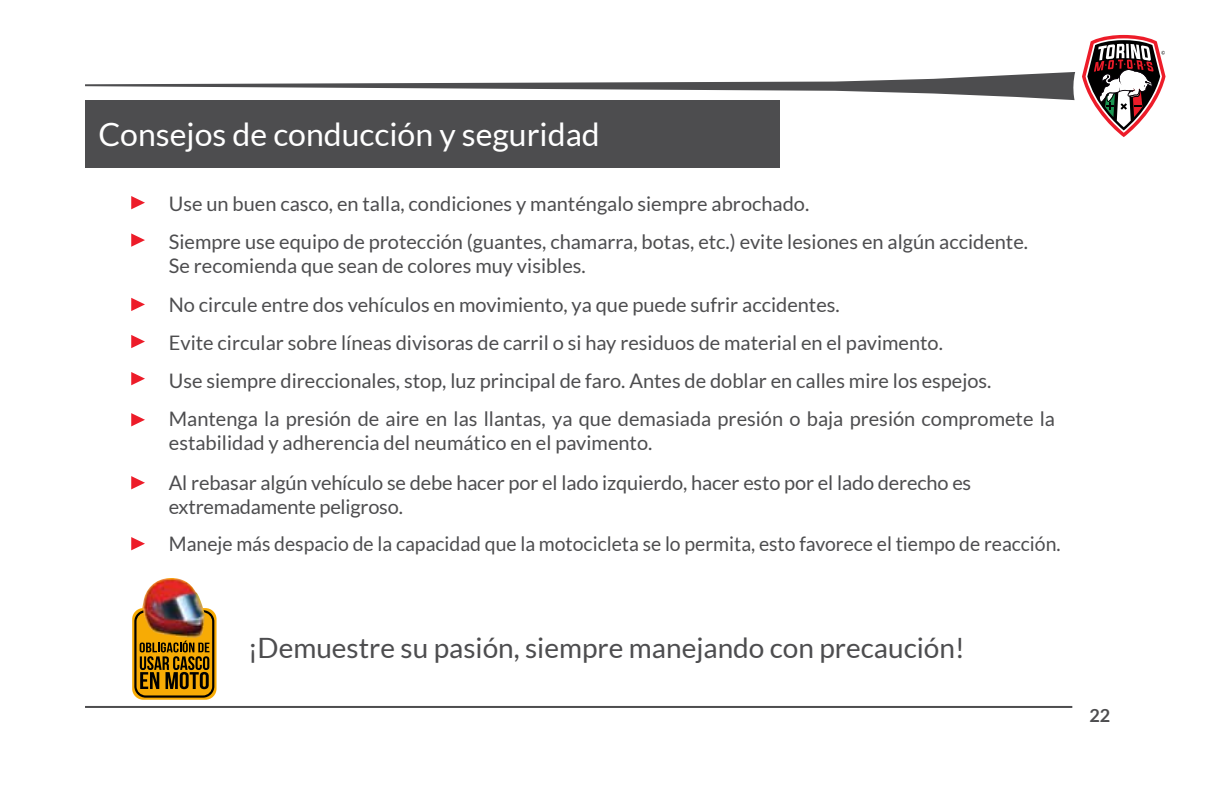
<style>
.page{position:relative;width:1224px;height:792px;background:#fff}
.page>*{position:absolute;margin:0;border:0;box-sizing:border-box;transform-origin:0 0}
.t1{font:32px "Lato";color:#fff}
.t2{font:28px "Lato";color:#4d4d4f}
.t3{font:20px/38px "Lato";color:#4d4d4f}
.t4{font:700 18px "Lato";color:#4d4d4f}
</style>
<div class="page">
<svg style="left:1082px;top:35px;width:84px;height:102px"></svg>
<hr style="left:85px;top:706px;width:987px;height:2px;background:#4d4d4f">
<svg style="left:85px;top:72px;width:990px;height:28px"></svg>
<div style="left:85px;top:100px;width:695px;height:67px;background:#4d4d4f"></div>
<svg style="left:131px;top:196px;width:14px;height:13px"></svg>
<svg style="left:131px;top:233px;width:14px;height:14px"></svg>
<svg style="left:131px;top:298px;width:14px;height:13px"></svg>
<svg style="left:131px;top:335px;width:14px;height:13px"></svg>
<svg style="left:131px;top:372px;width:14px;height:13px"></svg>
<svg style="left:131px;top:413px;width:14px;height:13px"></svg>
<svg style="left:131px;top:476px;width:14px;height:13px"></svg>
<svg style="left:131px;top:537px;width:14px;height:13px"></svg>
<svg style="left:132px;top:608px;width:85px;height:92px"></svg>
<svg style="left:134px;top:610px;width:80px;height:88px"></svg>
<img style="left:142px;top:578px;width:63px;height:61px">
<h1 class="t1" style="left:98px;top:117px;width:503px">Consejos de conducción y seguridad</h1>
<p class="t3" style="left:169px;top:184px;width:861px">Use un buen casco, en talla, condiciones y manténgalo siempre abrochado.<br>Siempre use equipo de protección (guantes, chamarra, botas, etc.) evite lesiones en algún accidente.</p>
<p class="t3" style="left:169px;top:245px;width:672px;line-height:39.8px">Se recomienda que sean de colores muy visibles.<br>No circule entre dos vehículos en movimiento, ya que puede sufrir accidentes.</p>
<p class="t3" style="left:169px;top:324px;width:824px">Evite circular sobre líneas divisoras de carril o si hay residuos de material en el pavimento.<br>Use siempre direccionales, stop, luz principal de faro. Antes de doblar en calles mire los espejos.</p>
<p class="t3" style="left:169px;top:407px;width:888px;line-height:24px">Mantenga la presión de aire en las llantas, ya que demasiada presión o baja presión compromete la estabilidad y adherencia del neumático en el pavimento.</p>
<p class="t3" style="left:169px;top:470px;width:804px;line-height:24px">Al rebasar algún vehículo se debe hacer por el lado izquierdo, hacer esto por el lado derecho es extremadamente peligroso.</p>
<p class="t3" style="left:169px;top:525px;width:893px">Maneje más despacio de la capacidad que la motocicleta se lo permita, esto favorece el tiempo de reacción.</p>
<h2 class="t2" style="left:248px;top:632px;width:718px">¡Demuestre su pasión, siempre manejando con precaución!</h2>
<p class="t4" style="left:1089px;top:706px;width:22px">22</p>
</div>
